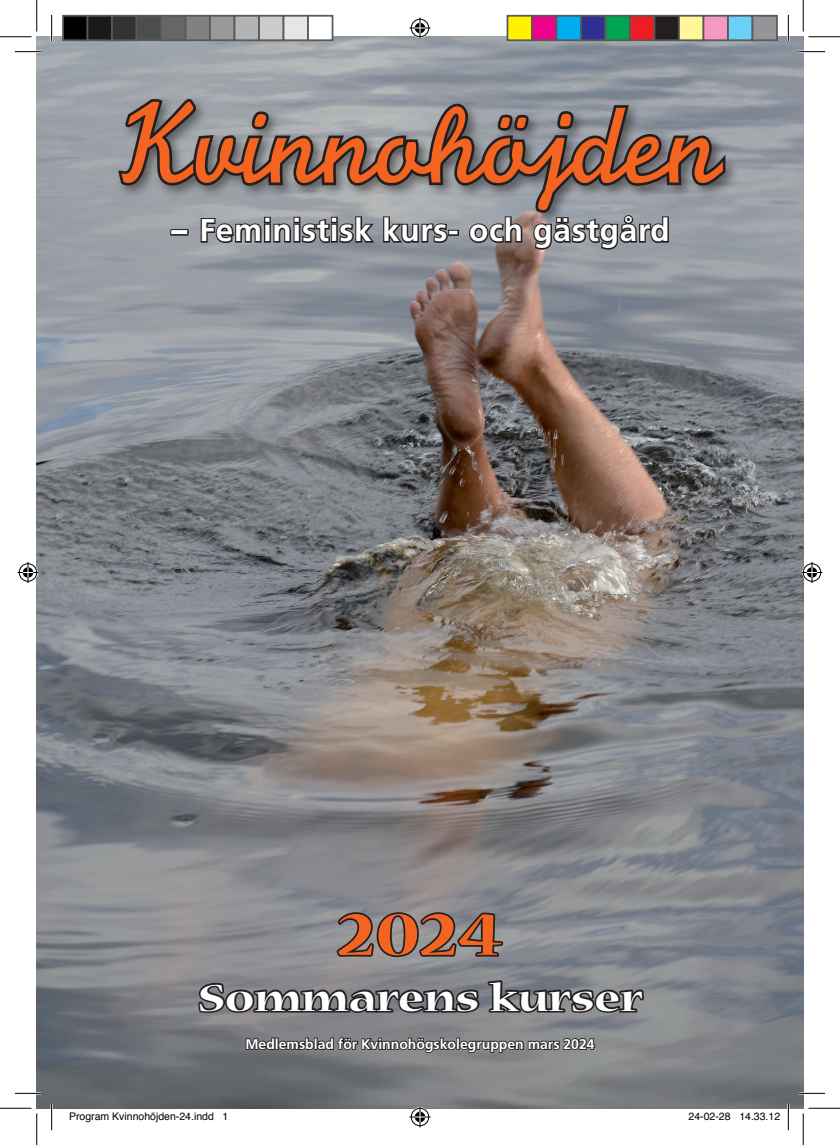
<style>
.page{position:relative;width:840px;height:1145px;background:#fff}
.page>*{position:absolute;margin:0;border:0;box-sizing:border-box;transform-origin:0 0}
.t1{font:113.75px "Monoline Script";color:#f36421}
.t2{font:700 expanded 68.25px "Nueva";color:#f36421}
.t3{font:700 expanded 42px "Nueva";color:#fff}
.t4{font:700 31.5px "Frutiger";letter-spacing:.025em;color:#fff}
.t5{font:700 14px "Frutiger";color:#fff}
.t6{font:10.5px "Helvetica";color:#000}
.s1{font-size:120.75px}
.s2{font-family:"Formata";font-weight:500}
</style>
<div class="page">
<img style="left:37px;top:37px;width:766px;height:1071px">
<div style="left:113px;top:94px;width:625px;height:132px;background:#231f20;opacity:.55"></div>
<svg style="left:115px;top:96px;width:615px;height:175px;background:#797b7f"></svg>
<hr style="left:15px;top:51px;width:26px;height:2px;background:#fff">
<hr style="left:799px;top:51px;width:26px;height:2px;background:#fff">
<hr style="left:15px;top:1092px;width:26px;height:2px;background:#fff">
<hr style="left:799px;top:1092px;width:26px;height:2px;background:#fff">
<hr style="left:51px;top:15px;width:2px;height:26px;background:#fff">
<hr style="left:51px;top:1104px;width:2px;height:26px;background:#fff">
<hr style="left:787px;top:15px;width:2px;height:26px;background:#fff">
<hr style="left:787px;top:1104px;width:2px;height:26px;background:#fff">
<svg style="left:15px;top:51px;width:26px;height:1px"></svg>
<svg style="left:799px;top:51px;width:26px;height:1px"></svg>
<svg style="left:15px;top:1093px;width:26px;height:1px"></svg>
<svg style="left:799px;top:1093px;width:26px;height:1px"></svg>
<svg style="left:51px;top:15px;width:1px;height:26px"></svg>
<svg style="left:51px;top:1104px;width:1px;height:26px"></svg>
<svg style="left:788px;top:15px;width:1px;height:26px"></svg>
<svg style="left:788px;top:1104px;width:1px;height:26px"></svg>
<hr style="left:0;top:36px;width:32px;height:1px;background:#000">
<hr style="left:808px;top:36px;width:32px;height:1px;background:#000">
<hr style="left:0;top:1108px;width:32px;height:1px;background:#000">
<hr style="left:808px;top:1108px;width:32px;height:1px;background:#000">
<hr style="left:36px;top:0;width:1px;height:32px;background:#000">
<hr style="left:36px;top:1113px;width:1px;height:32px;background:#000">
<hr style="left:803px;top:0;width:1px;height:32px;background:#000">
<hr style="left:803px;top:1113px;width:1px;height:32px;background:#000">
<svg style="left:409px;top:18px;width:21px;height:21px"></svg>
<svg style="left:18px;top:562px;width:21px;height:21px"></svg>
<svg style="left:801px;top:562px;width:21px;height:21px"></svg>
<div style="left:63px;top:16px;width:25px;height:24px;background:#000"></div>
<div style="left:62px;top:15px;width:26px;height:26px;border:2px solid #595959"></div>
<div style="left:88px;top:16px;width:24px;height:24px;background:#1a1a1a"></div>
<div style="left:87px;top:15px;width:26px;height:26px;border:2px solid #595959"></div>
<div style="left:112px;top:16px;width:25px;height:24px;background:#333"></div>
<div style="left:111px;top:15px;width:26px;height:26px;border:2px solid #595959"></div>
<div style="left:137px;top:16px;width:24px;height:24px;background:#4d4d4d"></div>
<div style="left:136px;top:15px;width:26px;height:26px;border:2px solid #595959"></div>
<div style="left:161px;top:16px;width:25px;height:24px;background:#666"></div>
<div style="left:160px;top:15px;width:26px;height:26px;border:2px solid #595959"></div>
<div style="left:186px;top:16px;width:24px;height:24px;background:#808080"></div>
<div style="left:185px;top:15px;width:26px;height:26px;border:2px solid #595959"></div>
<div style="left:210px;top:16px;width:25px;height:24px;background:#999"></div>
<div style="left:209px;top:15px;width:26px;height:26px;border:2px solid #595959"></div>
<div style="left:235px;top:16px;width:24px;height:24px;background:#b3b3b3"></div>
<div style="left:234px;top:15px;width:26px;height:26px;border:2px solid #595959"></div>
<div style="left:259px;top:16px;width:25px;height:24px;background:#ccc"></div>
<div style="left:258px;top:15px;width:26px;height:26px;border:2px solid #595959"></div>
<div style="left:284px;top:16px;width:24px;height:24px;background:#e6e6e6"></div>
<div style="left:283px;top:15px;width:26px;height:26px;border:2px solid #595959"></div>
<div style="left:308px;top:16px;width:25px;height:24px;background:#fff"></div>
<div style="left:307px;top:15px;width:26px;height:26px;border:2px solid #595959"></div>
<div style="left:507px;top:16px;width:25px;height:24px;background:#fff101"></div>
<div style="left:507px;top:15px;width:26px;height:26px;border:2px solid #595959"></div>
<div style="left:532px;top:16px;width:24px;height:24px;background:#ed028c"></div>
<div style="left:531px;top:15px;width:26px;height:26px;border:2px solid #595959"></div>
<div style="left:556px;top:16px;width:25px;height:24px;background:#00aeef"></div>
<div style="left:556px;top:15px;width:26px;height:26px;border:2px solid #595959"></div>
<div style="left:581px;top:16px;width:24px;height:24px;background:#2e3092"></div>
<div style="left:580px;top:15px;width:26px;height:26px;border:2px solid #595959"></div>
<div style="left:605px;top:16px;width:25px;height:24px;background:#00a54f"></div>
<div style="left:605px;top:15px;width:26px;height:26px;border:2px solid #595959"></div>
<div style="left:630px;top:16px;width:24px;height:24px;background:#ee1d23"></div>
<div style="left:629px;top:15px;width:26px;height:26px;border:2px solid #595959"></div>
<div style="left:654px;top:16px;width:25px;height:24px;background:#231f20"></div>
<div style="left:654px;top:15px;width:26px;height:26px;border:2px solid #595959"></div>
<div style="left:679px;top:16px;width:24px;height:24px;background:#fff79a"></div>
<div style="left:678px;top:15px;width:26px;height:26px;border:2px solid #595959"></div>
<div style="left:703px;top:16px;width:25px;height:24px;background:#f499c2"></div>
<div style="left:703px;top:15px;width:26px;height:26px;border:2px solid #595959"></div>
<div style="left:728px;top:16px;width:24px;height:24px;background:#6bcff6"></div>
<div style="left:727px;top:15px;width:26px;height:26px;border:2px solid #595959"></div>
<div style="left:752px;top:16px;width:25px;height:24px;background:#939598"></div>
<div style="left:752px;top:15px;width:26px;height:26px;border:2px solid #595959"></div>
<svg style="left:69px;top:894px;width:577px;height:233px;background:#828387"></svg>
<h1 class="t1" style="left:118px;top:77px;width:605px"><span class="s1">K</span>vinnohöjden</h1>
<h3 class="t4" style="left:170px;top:212px;width:501px"><span class="s2">–</span> Feministisk kurs- och gästgård</h3>
<h2 class="t2" style="left:337px;top:901px;width:166px">2024</h2>
<h3 class="t3" style="left:198px;top:978px;width:446px">Sommarens kurser</h3>
<h3 class="t5" style="left:245px;top:1036px;width:351px">Medlemsblad för Kvinnohögskolegruppen mars 2024</h3>
<p class="t6" style="left:69px;top:1108px;width:161px">Program Kvinnohöjden-24.indd 1</p>
<p class="t6" style="left:689px;top:1108px;width:93px">24-02-28 14.33.12</p>
</div>
